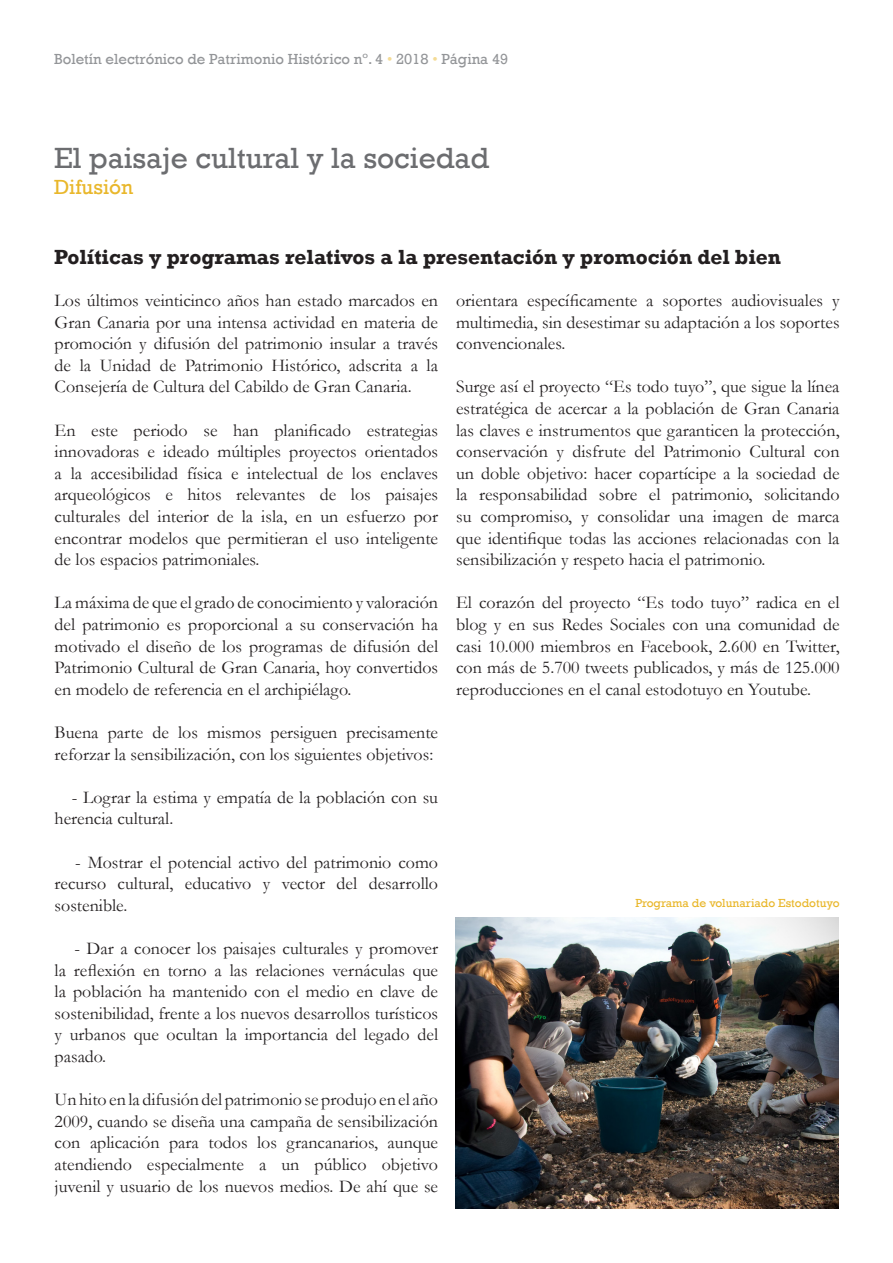
<style>
.page{position:relative;width:893px;height:1263px;background:#fff}
.page>*{position:absolute;margin:0;border:0;box-sizing:border-box;transform-origin:0 0}
.Título{font:30px "Rockwell";color:#6c6d70}
.Título-2{font:700 21px "Rockwell";color:#231f20}
.Titulillo{font:21px "Rockwell";color:#e9b72b}
.Texto{font:18px/21.6px "Garamond";color:#231f20;text-align:justify}
.Título-3{font:15px "Rockwell";color:#939598}
.Pie_Foto{font:12px "Rockwell";color:#e9b72b}
.s1{color:#f4db95}
</style>
<div class="page">
<img style="left:455px;top:917px;width:384px;height:292px">
<p class="Título-3" style="left:54px;top:51px;width:456px">Boletín electrónico de Patrimonio Histórico nº. 4 <span class="s1">•</span> 2018 <span class="s1">•</span> Página 49</p>
<p class="Título" style="left:54px;top:140px;width:437px">El paisaje cultural y la sociedad</p>
<p class="Titulillo" style="left:54px;top:175px;width:81px">Difusión</p>
<p class="Título-2" style="left:54px;top:245px;width:728px">Políticas y programas relativos a la presentación y promoción del bien</p>
<p class="Texto" style="left:55px;top:289px;width:385px">Los últimos veinticinco años han estado marcados en Gran Canaria por una intensa actividad en materia de promoción y difusión del patrimonio insular a través de la Unidad de Patrimonio Histórico, adscrita a la Consejería de Cultura del Cabildo de Gran Canaria.</p>
<p class="Texto" style="left:55px;top:419px;width:385px">En este periodo se han planificado estrategias innovadoras e ideado múltiples proyectos orientados a la accesibilidad física e intelectual de los enclaves arqueológicos e hitos relevantes de los paisajes culturales del interior de la isla, en un esfuerzo por encontrar modelos que permitieran el uso inteligente de los espacios patrimoniales.</p>
<p class="Texto" style="left:55px;top:592px;width:385px">La máxima de que el grado de conocimiento y valoración del patrimonio es proporcional a su conservación ha motivado el diseño de los programas de difusión del Patrimonio Cultural de Gran Canaria, hoy convertidos en modelo de referencia en el archipiélago.</p>
<p class="Texto" style="left:55px;top:721px;width:385px">Buena parte de los mismos persiguen precisamente reforzar la sensibilización, con los siguientes objetivos:</p>
<p class="Texto" style="left:55px;top:786px;width:385px;text-indent:17px">- Lograr la estima y empatía de la población con su herencia cultural.</p>
<p class="Texto" style="left:55px;top:851px;width:385px;text-indent:21px">- Mostrar el potencial activo del patrimonio como recurso cultural, educativo y vector del desarrollo sostenible.</p>
<p class="Texto" style="left:55px;top:937px;width:385px;text-indent:20px">- Dar a conocer los paisajes culturales y promover la reflexión en torno a las relaciones vernáculas que la población ha mantenido con el medio en clave de sostenibilidad, frente a los nuevos desarrollos turísticos y urbanos que ocultan la importancia del legado del pasado.</p>
<p class="Texto" style="left:55px;top:1088px;width:385px">Un hito en la difusión del patrimonio se produjo en el año 2009, cuando se diseña una campaña de sensibilización con aplicación para todos los grancanarios, aunque atendiendo especialmente a un público objetivo juvenil y usuario de los nuevos medios. De ahí que se</p>
<p class="Texto" style="left:456px;top:289px;width:385px">orientara específicamente a soportes audiovisuales y multimedia, sin desestimar su adaptación a los soportes convencionales.</p>
<p class="Texto" style="left:456px;top:376px;width:385px">Surge así el proyecto “Es todo tuyo”, que sigue la línea estratégica de acercar a la población de Gran Canaria las claves e instrumentos que garanticen la protección, conservación y disfrute del Patrimonio Cultural con un doble objetivo: hacer copartícipe a la sociedad de la responsabilidad sobre el patrimonio, solicitando su compromiso, y consolidar una imagen de marca que identifique todas las acciones relacionadas con la sensibilización y respeto hacia el patrimonio.</p>
<p class="Texto" style="left:456px;top:592px;width:385px">El corazón del proyecto “Es todo tuyo” radica en el blog y en sus Redes Sociales con una comunidad de casi 10.000 miembros en Facebook, 2.600 en Twitter, con más de 5.700 tweets publicados, y más de 125.000 reproducciones en el canal estodotuyo en Youtube.</p>
<p class="Pie_Foto" style="left:635px;top:896px;width:206px">Programa de volunariado Estodotuyo</p>
</div>
